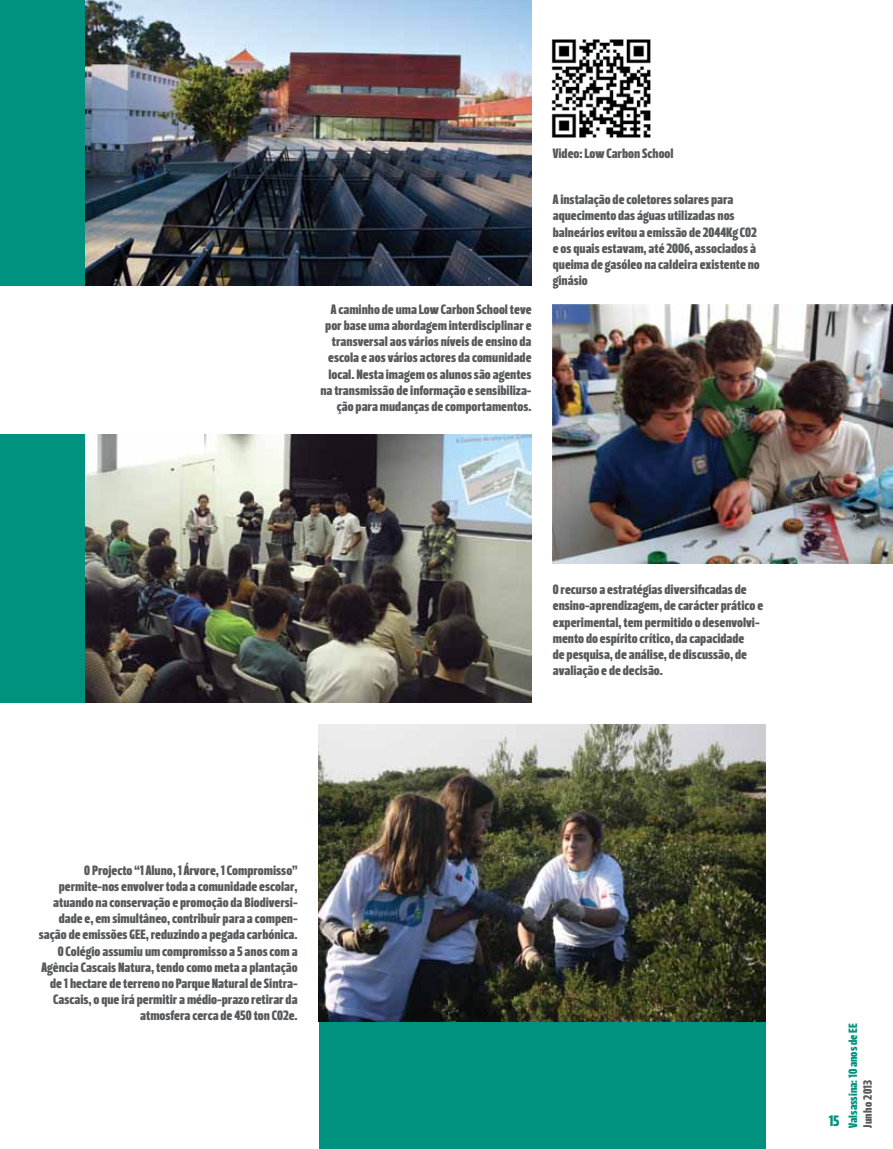
<style>
.page{position:relative;width:893px;height:1149px;background:#fff}
.page>*{position:absolute;margin:0;border:0;box-sizing:border-box;transform-origin:0 0}
.t1{font:15px "Leitura Headline Sans";color:#00927e}
.t2{font:13.5px/16.2px "Leitura Headline Sans";color:#58595b}
.t3{font:12px "Leitura Headline Sans";color:#00927e}
.t4{font:12px "Leitura Headline Sans";letter-spacing:.02em;color:#58595b}
</style>
<div class="page">
<div style="left:0;top:434px;width:531px;height:268px;background:#00927e"></div>
<div style="left:0;top:0;width:531px;height:285px;background:#00927e"></div>
<img style="left:85px;top:0;width:446px;height:285px">
<img style="left:553px;top:304px;width:340px;height:259px">
<div style="left:319px;top:724px;width:446px;height:424px;background:#00927e"></div>
<img style="left:319px;top:724px;width:446px;height:296px">
<img style="left:85px;top:434px;width:446px;height:268px">
<img style="left:551px;top:39px;width:100px;height:99px">
<p class="t2" style="left:320px;top:301px;width:213px;text-align:right">A caminho de uma Low Carbon School teve por base uma abordagem interdisciplinar e transversal aos vários níveis de ensino da escola e aos vários actores da comunidade local. Nesta imagem os alunos são agentes na transmissão de informação e sensibiliza&shy;ção para mudanças de comportamentos.</p>
<p class="t2" style="left:553px;top:145px;width:122px">Video: Low Carbon School</p>
<p class="t2" style="left:553px;top:192px;width:209px">A instalação de coletores solares para aquecimento das águas utilizadas nos balneários evitou a emissão de 2044Kg CO2 e os quais estavam, até 2006, associados à queima de gasóleo na caldeira existente no ginásio</p>
<p class="t2" style="left:553px;top:581px;width:212px">O recurso a estratégias diversificadas de ensino-aprendizagem, de carácter prático e experimental, tem permitido o desenvolvi&shy;mento do espírito crítico, da capacidade<br>de pesquisa, de análise, de discussão, de avaliação e de decisão.</p>
<p class="t2" style="left:39px;top:861px;width:260px;text-align:right">O Projecto “1 Aluno, 1 Árvore, 1 Compromisso” permite-nos envolver toda a comunidade escolar, atuando na conservação e promoção da Biodiversi&shy;dade e, em simultâneo, contribuir para a compen&shy;sação de emissões GEE, reduzindo a pegada carbónica.<br>O Colégio assumiu um compromisso a 5 anos com a Agência Cascais Natura, tendo como meta a plantação de 1 hectare de terreno no Parque Natural de Sintra-Cascais, o que irá permitir a médio-prazo retirar da atmosfera cerca de 450 ton CO2e.</p>
<p class="t1" style="left:829px;top:1111px;width:12px">15</p>
<p class="t3" style="left:846px;top:1127px;width:106px;rotate:-90deg">Valsassina: 10 anos de EE</p>
<p class="t4" style="left:860px;top:1127px;width:49px;rotate:-90deg">Junho 2013</p>
</div>
